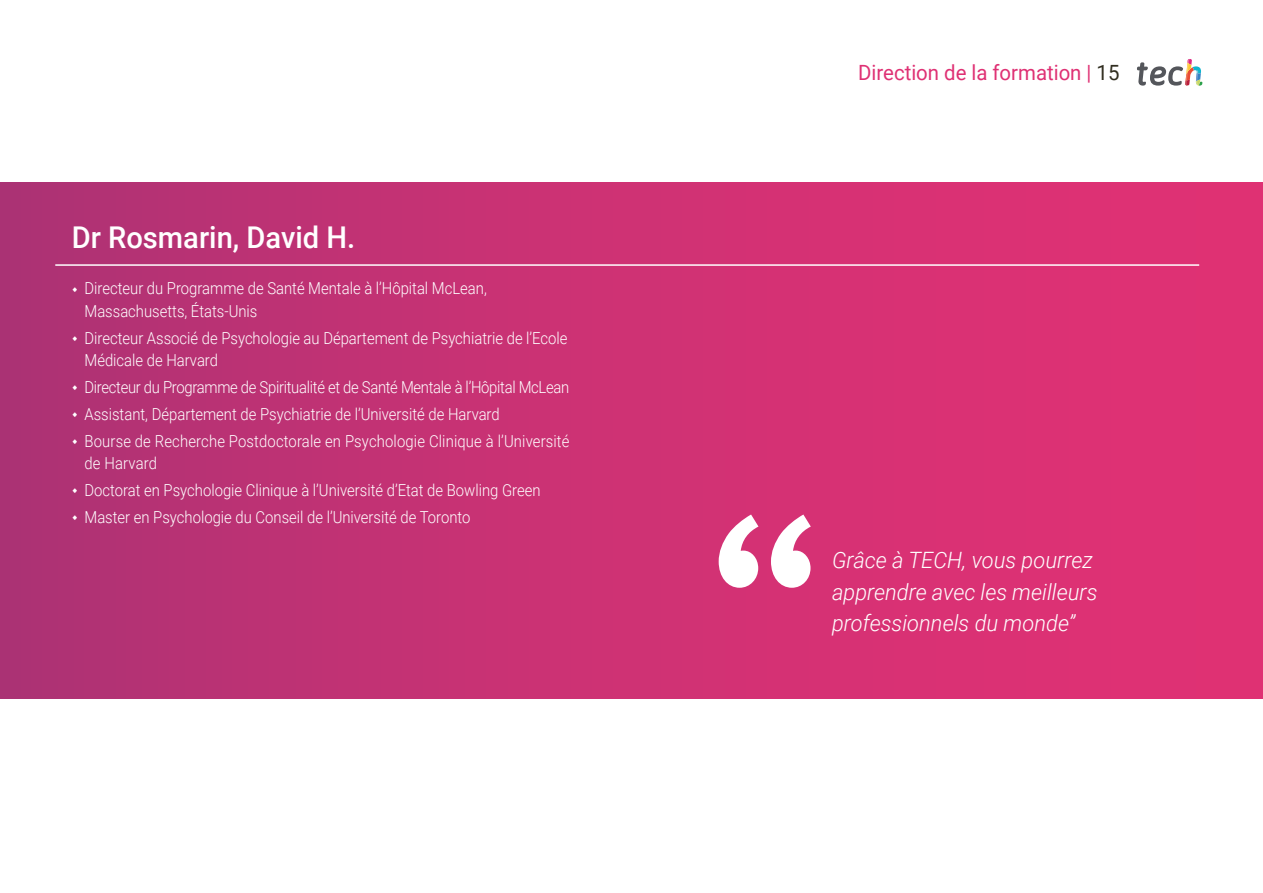
<style>
.page{position:relative;width:1263px;height:893px;background:#fff}
.page>*{position:absolute;margin:0;border:0;box-sizing:border-box;transform-origin:0 0}
.t1{font:500 30px "Roboto";color:#fff}
.t2{font:italic 300 22.5px/31.5px "Roboto";color:#fff}
.t3{font:21px "Roboto";color:#df3174}
.t4{font:300 16.5px/26.7px "Roboto";color:#fff;scale:.9 1}
.s1{color:#312e20}
</style>
<div class="page">
<div style="left:0;top:182px;width:1263px;height:516px;background:linear-gradient(to right,#b13274,#e63174)"></div>
<svg style="left:719px;top:514px;width:92px;height:74px"></svg>
<hr style="left:55px;top:264px;width:1144px;height:2px;background:#fff">
<svg style="left:1137px;top:59px;width:65px;height:27px"></svg>
<svg style="left:73px;top:287px;width:4px;height:5px"></svg>
<svg style="left:73px;top:336px;width:4px;height:5px"></svg>
<svg style="left:73px;top:385px;width:4px;height:5px"></svg>
<svg style="left:73px;top:412px;width:4px;height:5px"></svg>
<svg style="left:73px;top:439px;width:4px;height:5px"></svg>
<svg style="left:73px;top:488px;width:4px;height:5px"></svg>
<svg style="left:73px;top:515px;width:4px;height:5px"></svg>
<h1 class="t1" style="left:72px;top:216px;width:285px">Dr Rosmarin, David H.</h1>
<p class="t4" style="left:85px;top:277px;width:449px;line-height:22.5px">Directeur du Programme de Santé Mentale à l’Hôpital McLean,<br>Massachusetts, États-Unis</p>
<p class="t4" style="left:85px;top:326px;width:538px;line-height:22.5px">Directeur Associé de Psychologie au Département de Psychiatrie de l’Ecole<br>Médicale de Harvard</p>
<p class="t4" style="left:85px;top:373px;width:540px">Directeur du Programme de Spiritualité et de Santé Mentale à l’Hôpital McLean<br>Assistant, Département de Psychiatrie de l’Université de Harvard<br>Bourse de Recherche Postdoctorale en Psychologie Clinique à l’Université</p>
<p class="t4" style="left:85px;top:449px;width:508px">de Harvard<br>Doctorat en Psychologie Clinique à l’Université d’Etat de Bowling Green<br>Master en Psychologie du Conseil de l’Université de Toronto</p>
<p class="t3" style="left:858px;top:57px;width:263px">Direction de la formation | <span class="s1">15</span></p>
<h2 class="t2" style="left:832px;top:543px;width:267px">Grâce à TECH, vous pourrez apprendre avec les meilleurs professionnels du monde”</h2>
</div>
